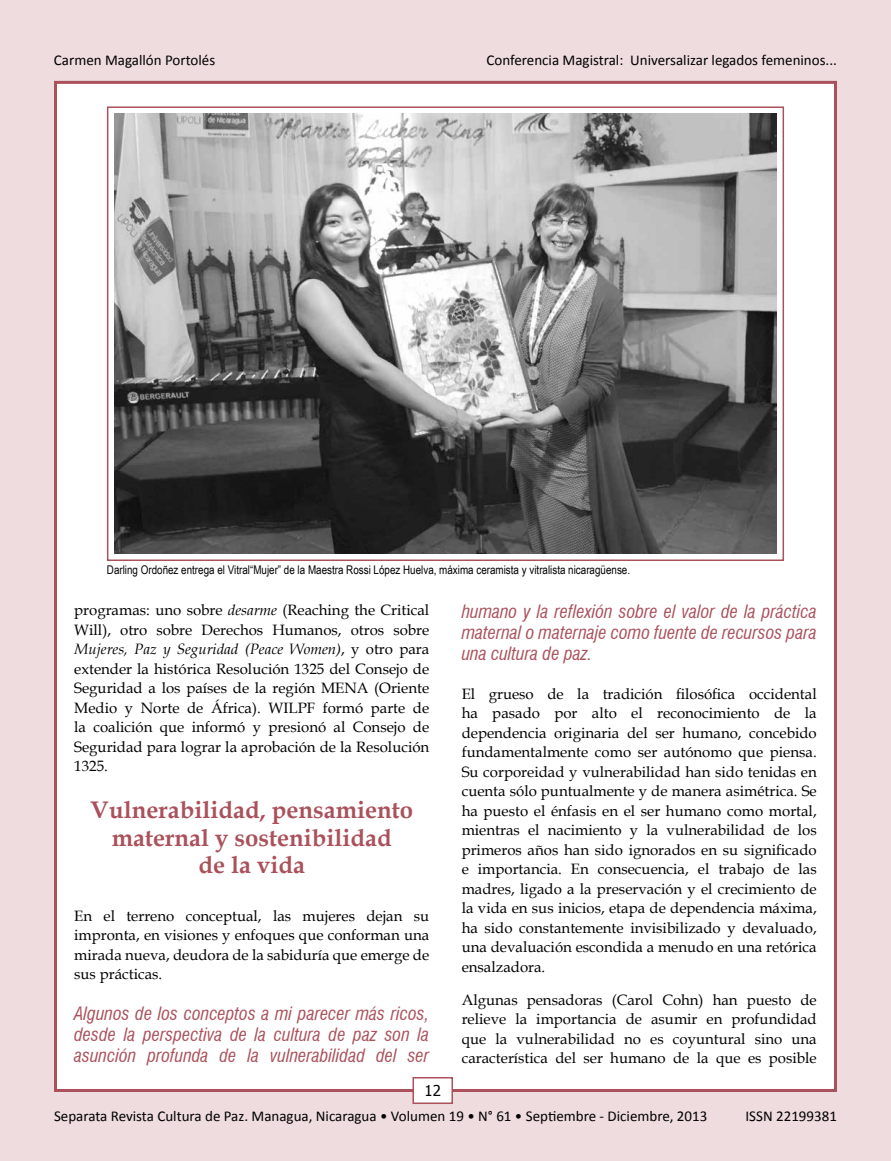
<style>
.page{position:relative;width:891px;height:1161px;background:#eedcde}
.page>*{position:absolute;margin:0;border:0;box-sizing:border-box;transform-origin:0 0}
.t1{font:700 24px/27.6px "Book Antiqua";color:#aa515b;text-align:center}
.t2{font:italic condensed 18px/21px "Swiss 721 BT";color:#aa515b;text-align:justify}
.t3{font:15px/19.5px "Book Antiqua";color:#000;text-align:justify}
.t4{font:15px "Calibri";color:#000}
.t5{font:15px "Tahoma";color:#000}
.t6{font:12px "Arial Narrow";color:#000}
.s1{font-style:italic}
</style>
<div class="page">
<div style="left:54px;top:81px;width:783px;height:1011px;background:#fff;border:3px solid #aa515b"></div>
<div style="left:412px;top:1077px;width:41px;height:27px;background:#fff;border:2px solid #aa515b"></div>
<img style="left:114px;top:114px;width:663px;height:439px">
<div style="left:107px;top:106px;width:677px;height:455px;border:2px solid #aa515b"></div>
<p class="t4" style="left:54px;top:51px;width:163px">Carmen Magallón Portolés</p>
<p class="t4" style="left:487px;top:51px;width:352px">Conferencia Magistral: Universalizar legados femeninos...</p>
<p class="t6" style="left:107px;top:561px;width:525px">Darling Ordoñez entrega el Vitral“Mujer” de la Maestra Rossi López Huelva, máxima ceramista y vitralista nicaragüense.</p>
<p class="t3" style="left:74px;top:600px;width:357px">programas: uno sobre <span class="s1">desarme</span> (Reaching the Critical Will), otro sobre Derechos Humanos, otros sobre <span class="s1">Mujeres, Paz y Seguridad (Peace Women)</span>, y otro para extender la histórica Resolución 1325 del Consejo de Seguridad a los países de la región MENA (Oriente Medio y Norte de África). WILPF formó parte de la coalición que informó y presionó al Consejo de Seguridad para lograr la aprobación de la Resolución 1325.</p>
<h1 class="t1" style="left:90px;top:796px;width:324px">Vulnerabilidad, pensamiento maternal y sostenibilidad<br>de la vida</h1>
<p class="t3" style="left:74px;top:905px;width:357px">En el terreno conceptual, las mujeres dejan su impronta, en visiones y enfoques que conforman una mirada nueva, deudora de la sabiduría que emerge de sus prácticas.</p>
<p class="t2" style="left:74px;top:1003px;width:357px">Algunos de los conceptos a mi parecer más ricos, desde la perspectiva de la cultura de paz son la asunción profunda de la vulnerabilidad del ser</p>
<p class="t2" style="left:462px;top:601px;width:357px">humano y la reflexión sobre el valor de la práctica maternal o maternaje como fuente de recursos para una cultura de paz.</p>
<p class="t3" style="left:462px;top:684px;width:357px">El grueso de la tradición filosófica occidental ha pasado por alto el reconocimiento de la dependencia originaria del ser humano, concebido fundamentalmente como ser autónomo que piensa.<br>Su corporeidad y vulnerabilidad han sido tenidas en cuenta sólo puntualmente y de manera asimétrica. Se ha puesto el énfasis en el ser humano como mortal, mientras el nacimiento y la vulnerabilidad de los primeros años han sido ignorados en su significado e importancia. En consecuencia, el trabajo de las madres, ligado a la preservación y el crecimiento de la vida en sus inicios, etapa de dependencia máxima, ha sido constantemente invisibilizado y devaluado, una devaluación escondida a menudo en una retórica ensalzadora.</p>
<p class="t3" style="left:462px;top:990px;width:357px">Algunas pensadoras (Carol Cohn) han puesto de relieve la importancia de asumir en profundidad que la vulnerabilidad no es coyuntural sino una característica del ser humano de la que es posible</p>
<p class="t5" style="left:425px;top:1080px;width:18px">12</p>
<p class="t4" style="left:54px;top:1107px;width:655px">Separata Revista Cultura de Paz. Managua, Nicaragua • Volumen 19 • N° 61 • Septiembre - Diciembre, 2013</p>
<p class="t4" style="left:746px;top:1107px;width:93px">ISSN 22199381</p>
</div>
